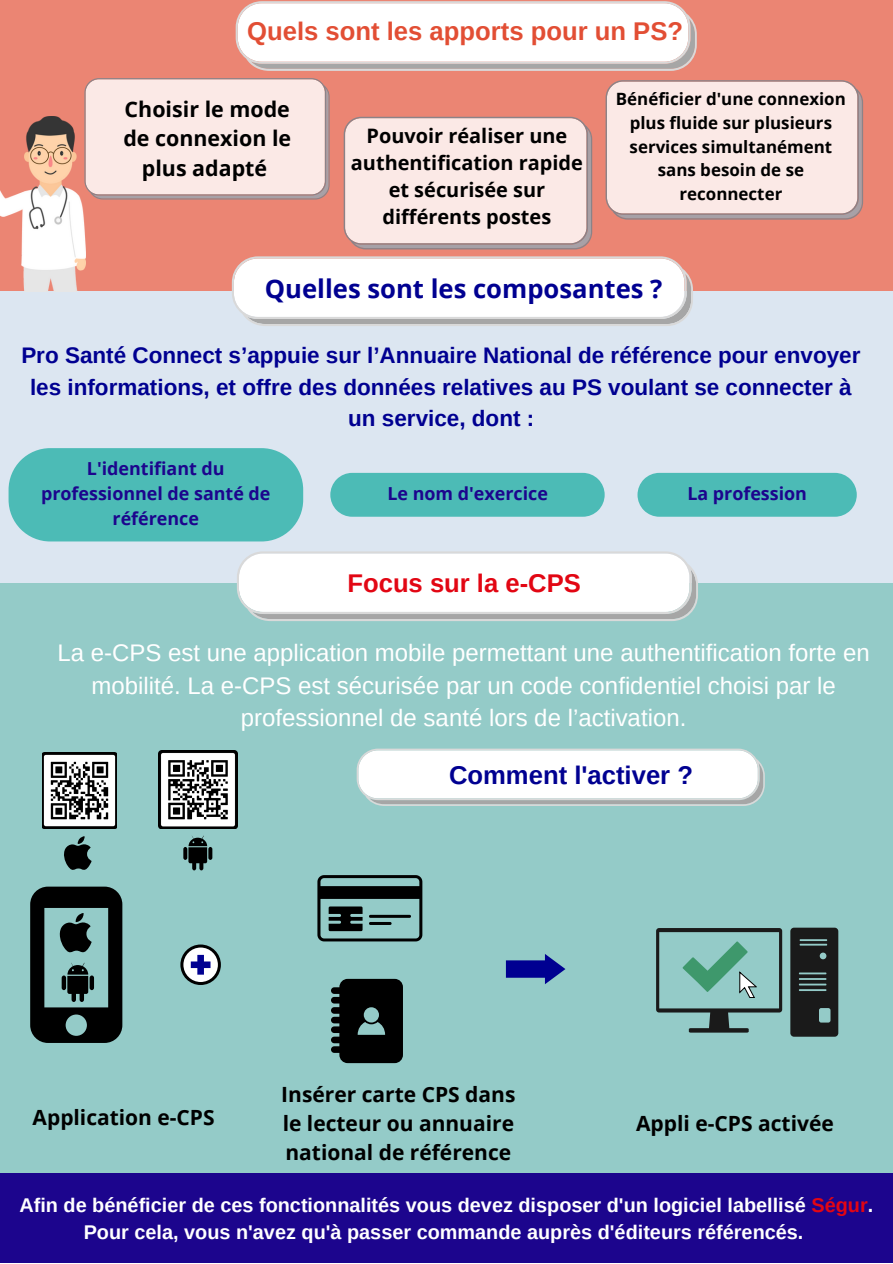
<style>
.page{position:relative;width:893px;height:1264px;background:#fff}
.page>*{position:absolute;margin:0;border:0;box-sizing:border-box;transform-origin:0 0}
.t1{font:700 25.65px "Arimo";color:#e24e34}
.t2{font:700 25.65px "Open Sans";color:#000091}
.t3{font:700 25.65px "Arimo";color:#000091}
.t4{font:700 25.65px "Arimo";color:#e20613}
.t5{font:24px/32.5px "Arimo";color:#fff;text-align:center}
.t6{font:700 22.5px/31.5px "Arimo";color:#000091;text-align:center}
.t7{font:700 21.45px/29.2px "Open Sans";color:#000;text-align:center}
.t8{font:700 21px/29.2px "Open Sans";color:#000;text-align:justify}
.t9{font:700 19.95px/27px "Open Sans";color:#000;text-align:center}
.t10{font:700 19.8px/27.5px "Arimo";color:#fff;text-align:center}
.t11{font:700 17.85px/24.8px "Open Sans";color:#1c058d;text-align:center}
.t12{font:700 16.95px/23.5px "Open Sans";color:#000;text-align:center}
.s1{color:#e30613}
</style>
<div class="page">
<div style="left:0;top:0;width:892px;height:292px;background:#eb8573"></div>
<div style="left:0;top:291px;width:892px;height:291px;background:#dce6f1"></div>
<div style="left:0;top:583px;width:892px;height:590px;background:#94cbc8"></div>
<svg style="left:317px;top:875px;width:105px;height:66px"></svg>
<svg style="left:30px;top:886px;width:92px;height:156px"></svg>
<hr style="left:62px;top:975px;width:4px;height:15px;background:#000;border-radius:2px">
<hr style="left:90px;top:975px;width:4px;height:15px;background:#000;border-radius:2px">
<svg style="left:656px;top:927px;width:182px;height:109px"></svg>
<svg style="left:182px;top:946px;width:37px;height:37px"></svg>
<div style="left:180px;top:944px;width:41px;height:41px;border:3px solid #000;border-radius:50%"></div>
<svg style="left:191px;top:954px;width:19px;height:20px"></svg>
<svg style="left:506px;top:954px;width:59px;height:30px"></svg>
<div style="left:331px;top:996px;width:16px;height:7px;background:#000;border-radius:3px"></div>
<div style="left:331px;top:987px;width:16px;height:6px;background:#000;border-radius:3px"></div>
<div style="left:331px;top:1007px;width:16px;height:6px;background:#000;border-radius:3px"></div>
<div style="left:331px;top:1016px;width:16px;height:7px;background:#000;border-radius:3px"></div>
<div style="left:331px;top:1026px;width:16px;height:7px;background:#000;border-radius:3px"></div>
<div style="left:331px;top:1036px;width:16px;height:7px;background:#000;border-radius:3px"></div>
<div style="left:331px;top:1046px;width:16px;height:6px;background:#000;border-radius:3px"></div>
<svg style="left:339px;top:978px;width:64px;height:85px;background:#101515"></svg>
<img style="left:43px;top:752px;width:74px;height:76px">
<img style="left:159px;top:750px;width:78px;height:78px">
<svg style="left:64px;top:836px;width:28px;height:34px"></svg>
<svg style="left:188px;top:835px;width:19px;height:35px"></svg>
<svg style="left:183px;top:847px;width:4px;height:12px"></svg>
<svg style="left:208px;top:847px;width:4px;height:12px"></svg>
<div style="left:9px;top:448px;width:294px;height:93px;background:#4cbbb6"></div>
<div style="left:330px;top:473px;width:274px;height:43px;background:#4cbbb6"></div>
<div style="left:637px;top:473px;width:219px;height:43px;background:#4cbbb6"></div>
<svg style="left:232px;top:256px;width:461px;height:70px;background:#f3f1f1"></svg>
<svg style="left:237px;top:551px;width:461px;height:70px;background:#f2f3f3"></svg>
<svg style="left:356px;top:748px;width:408px;height:58px;background:#f0f2f2"></svg>
<svg style="left:236px;top:1px;width:460px;height:70px;background:#f4f0ef"></svg>
<div style="left:0;top:1173px;width:892px;height:89px;background:#1c058d"></div>
<svg style="left:343px;top:117px;width:249px;height:132px;background:#f3e0dd"></svg>
<svg style="left:84px;top:78px;width:245px;height:121px;background:#f4e1de"></svg>
<img style="left:0;top:117px;width:85px;height:174px">
<svg style="left:605px;top:80px;width:258px;height:140px;background:#f3dfdd"></svg>
<p class="t1" style="left:247px;top:17px;width:437px">Quels sont les apports pour un PS?</p>
<p class="t7" style="left:123px;top:94px;width:169px">Choisir le mode de connexion le plus adapté</p>
<p class="t9" style="left:351px;top:122px;width:233px">Pouvoir réaliser une authentification rapide et sécurisée sur différents postes</p>
<p class="t12" style="left:616px;top:87px;width:231px">Bénéficier d'une connexion plus fluide sur plusieurs services simultanément sans besoin de se reconnecter</p>
<p class="t2" style="left:265px;top:270px;width:399px">Quelles sont les composantes ?</p>
<p class="t6" style="left:21px;top:340px;width:840px">Pro Santé Connect s’appuie sur l’Annuaire National de référence pour envoyer les informations, et offre des données relatives au PS voulant se connecter à un service, dont :</p>
<p class="t11" style="left:41px;top:456px;width:231px">L'identifiant du professionnel de santé de référence</p>
<p class="t11" style="left:387px;top:481px;width:162px">Le nom d'exercice</p>
<p class="t11" style="left:687px;top:481px;width:121px">La profession</p>
<p class="t4" style="left:347px;top:568px;width:235px">Focus sur la e-CPS</p>
<p class="t5" style="left:58px;top:636px;width:813px">La e-CPS est une application mobile permettant une authentification forte en mobilité. La e-CPS est sécurisée par un code confidentiel choisi par le professionnel de santé lors de l’activation.</p>
<p class="t3" style="left:449px;top:761px;width:245px">Comment l'activer ?</p>
<p class="t8" style="left:33px;top:1102px;width:183px">Application e-CPS</p>
<p class="t8" style="left:281px;top:1078px;width:236px">Insérer carte CPS dans le lecteur ou annuaire national de référence</p>
<p class="t8" style="left:636px;top:1108px;width:199px">Appli e-CPS activée</p>
<p class="t10" style="left:19px;top:1190px;width:855px">Afin de bénéficier de ces fonctionnalités vous devez disposer d'un logiciel labellisé <span class="s1">Ségur</span>.<br>Pour cela, vous n'avez qu'à passer commande auprès d'éditeurs référencés.</p>
</div>
